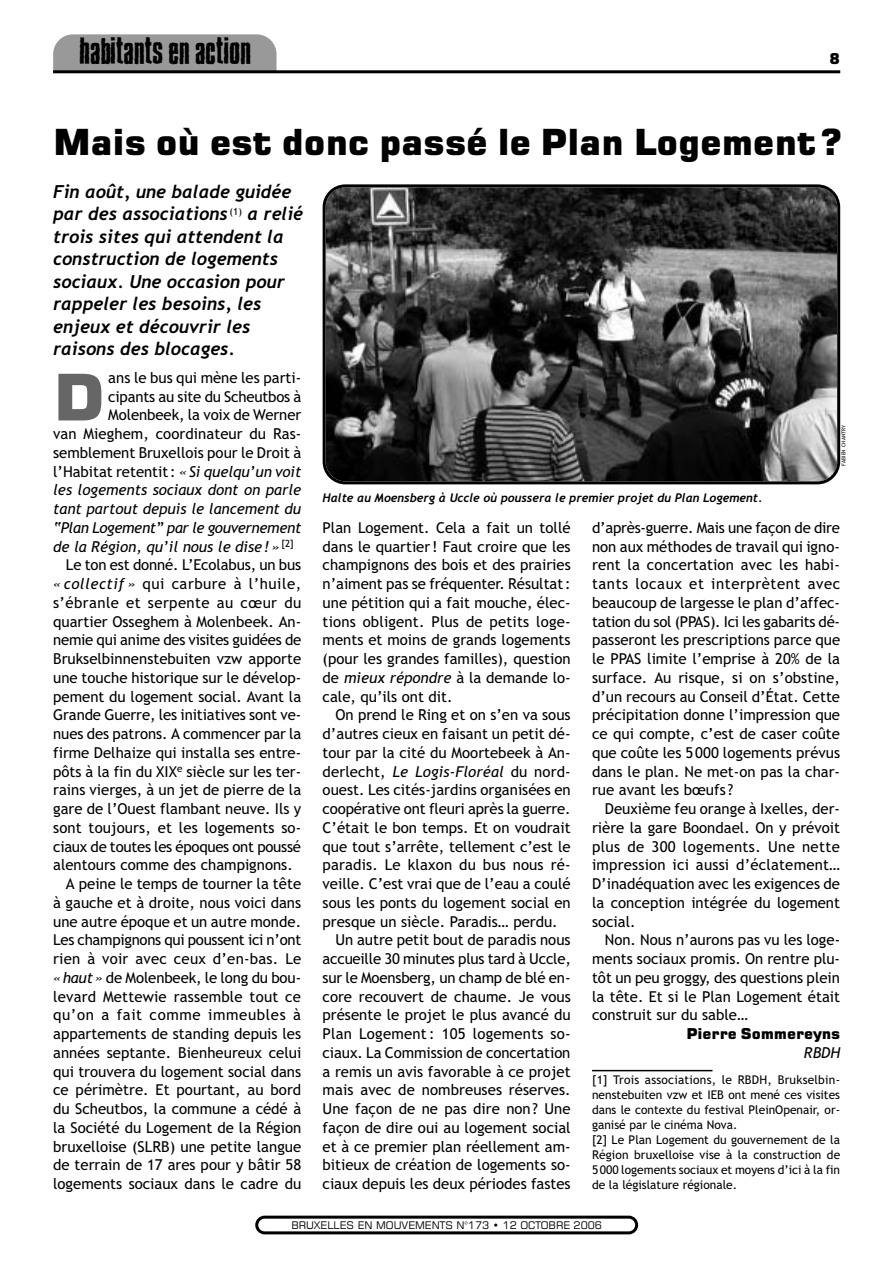
<style>
.page{position:relative;width:893px;height:1263px;background:#fff}
.page>*{position:absolute;margin:0;border:0;box-sizing:border-box;transform-origin:0 0}
.t1{font:64.2px "Square 721 Blk";color:#666}
.t2{font:36px "Square 721 Blk";letter-spacing:-.005em;color:#000}
.t3{font:36px "Blue Cake";letter-spacing:-.01em;color:#000}
.t4{font:italic 700 18px/22.5px "Trebuchet";color:#000}
.t5{font:15px/18.8px "Trebuchet MS";color:#000;text-align:justify}
.t6{font:italic 15px "Trebuchet MS";color:#000}
.t7{font:15px "Trebuchet MS";letter-spacing:-.02em;color:#000}
.t8{font:italic 15px "Trebuchet MS";letter-spacing:-.02em;color:#000}
.t9{font:15px "Trebuchet MS";letter-spacing:.035em;color:#000}
.t10{font:15px "Trebuchet MS";letter-spacing:.025em;color:#000}
.t11{font:15px "Trebuchet MS";letter-spacing:.04em;color:#000}
.t12{font:15px "Square 721 Blk";color:#000}
.t13{font:12px/15px "Trebuchet MS";color:#000}
.t14{font:italic 700 12px "Trebuchet";color:#000}
.t15{font:10.5px "Square 721 BT";color:#000}
.t16{font:5.25px "Trebuchet MS";color:#000}
.s1{font-style:italic}
</style>
<div class="page">
<div style="left:255px;top:1216px;width:383px;height:18px;border:3px solid #000;border-radius:8px"></div>
<div style="left:53px;top:34px;width:223px;height:75px;background:#999;border-radius:20px"></div>
<div style="left:53px;top:72px;width:223px;height:56px;background:#fff"></div>
<hr style="left:53px;top:70px;width:787px;height:3px;background:#000">
<hr style="left:592px;top:1070px;width:120px;height:1px;background:#000">
<img style="left:325px;top:187px;width:512px;height:294px;border-radius:20px">
<div style="left:322px;top:184px;width:518px;height:300px;border:3px solid #000;border-radius:21px"></div>
<h2 class="t3" style="left:79px;top:38px;width:173px">habitants en action</h2>
<p class="t12" style="left:829px;top:54px;width:12px">8</p>
<h2 class="t2" style="left:53px;top:129px;width:790px">Mais où est donc passé le Plan Logement?</h2>
<p class="t4" style="left:53px;top:182px;width:251px">Fin août, une balade guidée par des associations <sup>(1)</sup> a relié trois sites qui attendent la construction de logements sociaux. Une occasion pour rappeler les besoins, les enjeux et découvrir les raisons des blocages.</p>
<h1 class="t1" style="left:53px;top:374px;width:53px">D</h1>
<p class="t5" style="left:108px;top:370px;width:194px">ans le bus qui mène les parti-</p>
<p class="t5" style="left:108px;top:388px;width:194px">cipants au site du Scheutbos à</p>
<p class="t5" style="left:108px;top:407px;width:194px">Molenbeek, la voix de Werner</p>
<p class="t5" style="left:53px;top:426px;width:249px">van Mieghem, coordinateur du Ras-</p>
<p class="t5" style="left:53px;top:445px;width:250px">semblement Bruxellois pour le Droit à</p>
<p class="t5" style="left:53px;top:463px;width:250px">l’Habitat retentit: <span class="s1">«Si quelqu’un voit</span></p>
<p class="t6" style="left:53px;top:484px;width:249px">les logements sociaux dont on parle</p>
<p class="t6" style="left:53px;top:503px;width:249px">tant partout depuis le lancement du</p>
<p class="t8" style="left:53px;top:522px;width:250px">“Plan Logement” par le gouvernement</p>
<p class="t6" style="left:53px;top:541px;width:242px">de la Région, qu’il nous le dise!» <sup>[2]</sup></p>
<p class="t5" style="left:66px;top:557px;width:237px">Le ton est donné. L’Ecolabus, un bus</p>
<p class="t9" style="left:53px;top:578px;width:249px"><span class="s1">« collectif »</span> qui carbure à l’huile,</p>
<p class="t10" style="left:53px;top:597px;width:249px">s’ébranle et serpente au cœur du</p>
<p class="t5" style="left:53px;top:613px;width:249px">quartier Osseghem à Molenbeek. An-</p>
<p class="t5" style="left:53px;top:632px;width:250px">nemie qui anime des visites guidées de</p>
<p class="t5" style="left:53px;top:651px;width:249px">Brukselbinnenstebuiten vzw apporte</p>
<p class="t5" style="left:53px;top:670px;width:249px">une touche historique sur le dévelop-</p>
<p class="t5" style="left:53px;top:688px;width:249px">pement du logement social. Avant la</p>
<p class="t5" style="left:53px;top:707px;width:249px">Grande Guerre, les initiatives sont ve-</p>
<p class="t5" style="left:53px;top:726px;width:250px">nues des patrons. A commencer par la</p>
<p class="t5" style="left:53px;top:745px;width:249px">firme Delhaize qui installa ses entre-</p>
<p class="t5" style="left:53px;top:763px;width:250px">pôts à la fin du XIX<sup>e</sup> siècle sur les ter-</p>
<p class="t5" style="left:53px;top:782px;width:249px">rains vierges, à un jet de pierre de la</p>
<p class="t5" style="left:53px;top:801px;width:249px">gare de l’Ouest flambant neuve. Ils y</p>
<p class="t5" style="left:53px;top:820px;width:249px">sont toujours, et les logements so-</p>
<p class="t5" style="left:53px;top:838px;width:249px">ciaux de toutes les époques ont poussé</p>
<p class="t5" style="left:53px;top:857px;width:241px">alentours comme des champignons.</p>
<p class="t5" style="left:66px;top:876px;width:237px">A peine le temps de tourner la tête</p>
<p class="t5" style="left:53px;top:895px;width:249px">à gauche et à droite, nous voici dans</p>
<p class="t5" style="left:53px;top:913px;width:249px">une autre époque et un autre monde.</p>
<p class="t7" style="left:53px;top:934px;width:250px">Les champignons qui poussent ici n’ont</p>
<p class="t5" style="left:53px;top:951px;width:250px">rien à voir avec ceux d’en-bas. Le</p>
<p class="t5" style="left:53px;top:970px;width:249px"><span class="s1">«haut»</span> de Molenbeek, le long du bou-</p>
<p class="t5" style="left:53px;top:988px;width:249px">levard Mettewie rassemble tout ce</p>
<p class="t11" style="left:53px;top:1009px;width:249px">qu’on a fait comme immeubles à</p>
<p class="t5" style="left:53px;top:1026px;width:249px">appartements de standing depuis les</p>
<p class="t5" style="left:53px;top:1045px;width:250px">années septante. Bienheureux celui</p>
<p class="t5" style="left:53px;top:1063px;width:249px">qui trouvera du logement social dans</p>
<p class="t5" style="left:53px;top:1082px;width:250px">ce périmètre. Et pourtant, au bord</p>
<p class="t5" style="left:53px;top:1101px;width:249px">du Scheutbos, la commune a cédé à</p>
<p class="t5" style="left:53px;top:1120px;width:249px">la Société du Logement de la Région</p>
<p class="t5" style="left:53px;top:1138px;width:249px">bruxelloise (SLRB) une petite langue</p>
<p class="t5" style="left:53px;top:1157px;width:249px">de terrain de 17 ares pour y bâtir 58</p>
<p class="t5" style="left:53px;top:1176px;width:249px">logements sociaux dans le cadre du</p>
<p class="t14" style="left:322px;top:493px;width:441px">Halte au Moensberg à Uccle où poussera le premier projet du Plan Logement.</p>
<p class="t16" style="left:841px;top:466px;width:42px;rotate:-90deg">FABIEN CHANTRY</p>
<p class="t5" style="left:322px;top:520px;width:249px">Plan Logement. Cela a fait un tollé dans le quartier! Faut croire que les champignons des bois et des prairies n’aiment pas se fréquenter. Résultat: une pétition qui a fait mouche, élec&shy;tions obligent. Plus de petits loge&shy;ments et moins de grands logements (pour les grandes familles), question de <span class="s1">mieux répondre</span> à la demande lo&shy;cale, qu’ils ont dit.</p>
<p class="t5" style="left:335px;top:707px;width:237px">On prend le Ring et on s’en va sous</p>
<p class="t5" style="left:322px;top:726px;width:249px">d’autres cieux en faisant un petit dé-</p>
<p class="t5" style="left:322px;top:745px;width:249px">tour par la cité du Moortebeek à An-</p>
<p class="t5" style="left:322px;top:763px;width:250px">derlecht, <span class="s1">Le Logis-Floréal</span> du nord-</p>
<p class="t5" style="left:322px;top:782px;width:249px">ouest. Les cités-jardins organisées en</p>
<p class="t5" style="left:322px;top:801px;width:250px">coopérative ont fleuri après la guerre.</p>
<p class="t5" style="left:322px;top:820px;width:249px">C’était le bon temps. Et on voudrait</p>
<p class="t5" style="left:322px;top:838px;width:249px">que tout s’arrête, tellement c’est le</p>
<p class="t5" style="left:322px;top:857px;width:249px">paradis. Le klaxon du bus nous ré-</p>
<p class="t5" style="left:322px;top:876px;width:249px">veille. C’est vrai que de l’eau a coulé</p>
<p class="t5" style="left:322px;top:895px;width:249px">sous les ponts du logement social en</p>
<p class="t5" style="left:322px;top:913px;width:237px">presque un siècle. Paradis… perdu.</p>
<p class="t5" style="left:335px;top:932px;width:237px">Un autre petit bout de paradis nous</p>
<p class="t5" style="left:322px;top:951px;width:250px">accueille 30 minutes plus tard à Uccle,</p>
<p class="t5" style="left:322px;top:970px;width:249px">sur le Moensberg, un champ de blé en-</p>
<p class="t5" style="left:322px;top:988px;width:250px">core recouvert de chaume. Je vous</p>
<p class="t5" style="left:322px;top:1007px;width:249px">présente le projet le plus avancé du</p>
<p class="t5" style="left:322px;top:1026px;width:249px">Plan Logement: 105 logements so-</p>
<p class="t5" style="left:322px;top:1045px;width:249px">ciaux. La Commission de concertation</p>
<p class="t5" style="left:322px;top:1063px;width:249px">a remis un avis favorable à ce projet</p>
<p class="t5" style="left:322px;top:1082px;width:250px">mais avec de nombreuses réserves.</p>
<p class="t5" style="left:322px;top:1101px;width:249px">Une façon de ne pas dire non? Une</p>
<p class="t5" style="left:322px;top:1120px;width:249px">façon de dire oui au logement social</p>
<p class="t5" style="left:322px;top:1138px;width:249px">et à ce premier plan réellement am-</p>
<p class="t5" style="left:322px;top:1157px;width:249px">bitieux de création de logements so-</p>
<p class="t5" style="left:322px;top:1176px;width:249px">ciaux depuis les deux périodes fastes</p>
<p class="t5" style="left:592px;top:520px;width:250px">d’après-guerre. Mais une façon de dire non aux méthodes de travail qui igno&shy;rent la concertation avec les habi&shy;tants locaux et interprètent avec beaucoup de largesse le plan d’affec&shy;tation du sol (PPAS). Ici les gabarits dé&shy;passeront les prescriptions parce que le PPAS limite l’emprise à 20% de la surface. Au risque, si on s’obstine, d’un recours au Conseil d’État. Cette précipitation donne l’impression que ce qui compte, c’est de caser coûte que coûte les 5000 logements prévus dans le plan. Ne met-on pas la char&shy;rue avant les bœufs?</p>
<p class="t5" style="left:592px;top:801px;width:250px;text-indent:13px">Deuxième feu orange à Ixelles, der&shy;rière la gare Boondael. On y prévoit plus de 300 logements. Une nette impression ici aussi d’éclatement… D’inadéquation avec les exigences de la conception intégrée du logement social.</p>
<p class="t5" style="left:592px;top:932px;width:249px;text-indent:13px">Non. Nous n’aurons pas vu les loge&shy;ments sociaux promis. On rentre plu&shy;tôt un peu groggy, des questions plein la tête. Et si le Plan Logement était construit sur du sable…</p>
<p class="t12" style="left:686px;top:1028px;width:155px">Pierre Sommereyns</p>
<p class="t6" style="left:804px;top:1047px;width:38px">RBDH</p>
<p class="t13" style="left:592px;top:1074px;width:250px">[1] Trois associations, le RBDH, Brukselbin&shy;nenstebuiten vzw et IEB ont mené ces visites dans le contexte du festival PleinOpenair, or&shy;ganisé par le cinéma Nova.<br>[2] Le Plan Logement du gouvernement de la Région bruxelloise vise à la construction de 5000 logements sociaux et moyens d’ici à la fin de la législature régionale.</p>
<p class="t15" style="left:291px;top:1221px;width:312px">BRUXELLES EN MOUVEMENTS N°173 • 12 OCTOBRE 2006</p>
</div>
